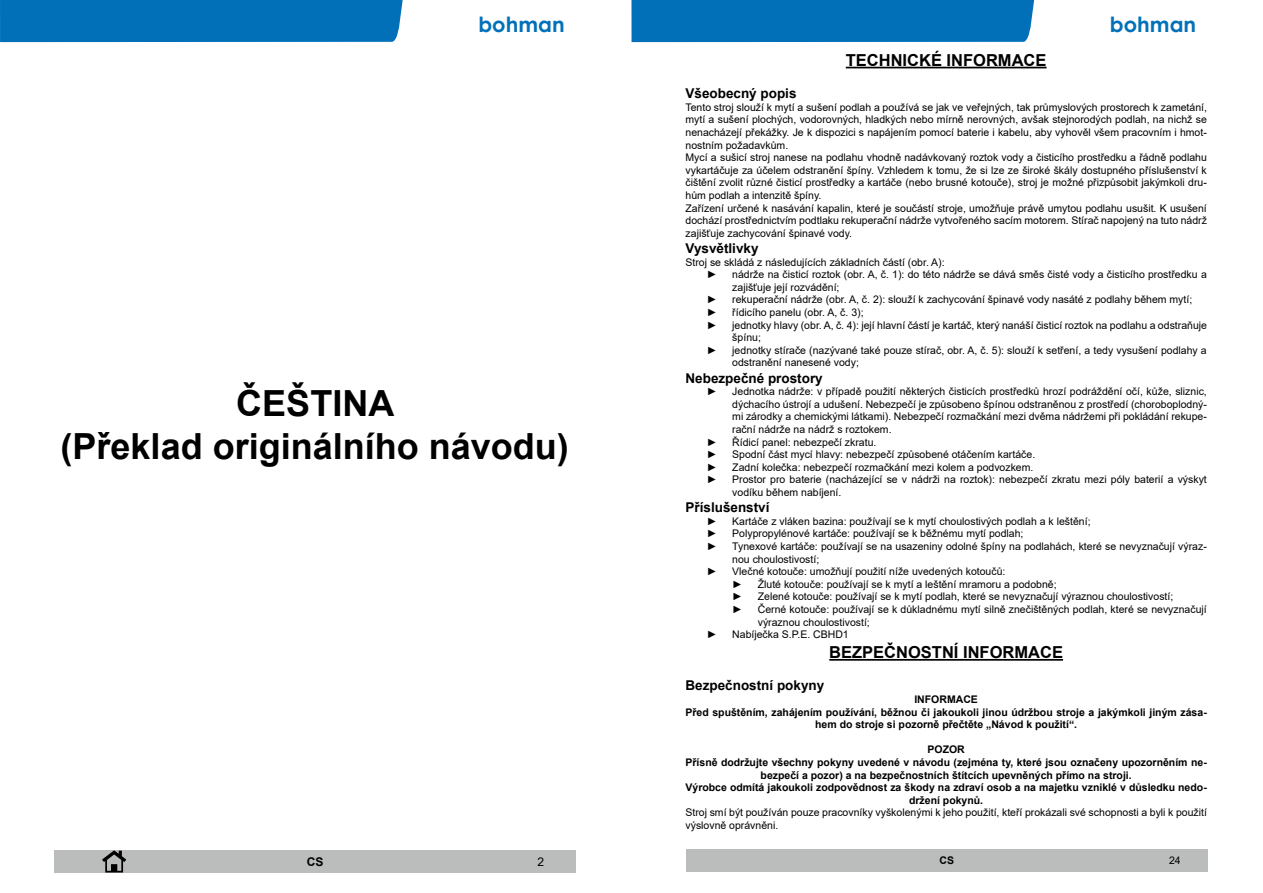
<style>
.page{position:relative;width:1263px;height:893px;background:#fff}
.page>*{position:absolute;margin:0;border:0;box-sizing:border-box;transform-origin:0 0}
.t1{font:700 36px/43.2px "Arial";color:#000;text-align:center}
.t2{font:700 21px "Century Gothic";letter-spacing:.005em;color:#0170b9}
.t3{font:700 16.5px "Arial";color:#000}
.t4{font:700 13.5px "Arial";color:#000}
.t5{font:700 12px "Arial";color:#000}
.t6{font:12px "Arial";color:#000}
.t7{font:10.5px/12.6px "Arial";color:#000}
.t8{font:700 10.5px/12.6px "Arial";color:#000;text-align:center}
</style>
<div class="page">
<div style="left:0;top:0;width:403px;height:42px;background:#0170b9"></div>
<div style="left:631px;top:0;width:404px;height:42px;background:#0170b9"></div>
<div style="left:54px;top:850px;width:522px;height:23px;background:#bbbdbd"></div>
<svg style="left:102px;top:850px;width:24px;height:22px"></svg>
<div style="left:686px;top:849px;width:522px;height:23px;background:#bbbdbd"></div>
<hr style="left:846px;top:67px;width:200px;height:1px;background:#000">
<hr style="left:829px;top:659px;width:234px;height:2px;background:#000">
<h2 class="t2" style="left:478px;top:9px;width:88px">bohman</h2>
<h2 class="t2" style="left:1110px;top:9px;width:88px">bohman</h2>
<h3 class="t3" style="left:846px;top:48px;width:202px">TECHNICKÉ INFORMACE</h3>
<h1 class="t1" style="left:61px;top:382px;width:510px">ČEŠTINA<br>(Překlad originálního návodu)</h1>
<p class="t4" style="left:685px;top:84px;width:113px">Všeobecný popis</p>
<p class="t7" style="left:685px;top:101px;width:523px">Tento stroj slouží k mytí a sušení podlah a používá se jak ve veřejných, tak průmyslových prostorech k zametání, mytí a sušení plochých, vodorovných, hladkých nebo mírně nerovných, avšak stejnorodých podlah, na nichž se nenacházejí překážky. Je k dispozici s napájením pomocí baterie i kabelu, aby vyhověl všem pracovním i hmot&shy;nostním požadavkům.<br>Mycí a sušicí stroj nanese na podlahu vhodně nadávkovaný roztok vody a čisticího prostředku a řádně podlahu vykartáčuje za účelem odstranění špíny. Vzhledem k tomu, že si lze ze široké škály dostupného příslušenství k čištění zvolit různé čisticí prostředky a kartáče (nebo brusné kotouče), stroj je možné přizpůsobit jakýmkoli dru&shy;hům podlah a intenzitě špíny.<br>Zařízení určené k nasávání kapalin, které je součástí stroje, umožňuje právě umytou podlahu usušit. K usušení dochází prostřednictvím podtlaku rekuperační nádrže vytvořeného sacím motorem. Stírač napojený na tuto nádrž zajišťuje zachycování špinavé vody.</p>
<p class="t4" style="left:685px;top:239px;width:75px">Vysvětlivky</p>
<p class="t7" style="left:707px;top:256px;width:239px;text-indent:-21px">Stroj se skládá z následujících základních částí (obr. A): ►</p>
<p class="t7" style="left:732px;top:268px;width:476px">nádrže na čisticí roztok (obr. A, č. 1): do této nádrže se dává směs čisté vody a čisticího prostředku a zajišťuje její rozvádění;</p>
<p class="t7" style="left:707px;top:293px;width:12px">►</p>
<p class="t7" style="left:732px;top:293px;width:461px">rekuperační nádrže (obr. A, č. 2): slouží k zachycování špinavé vody nasáté z podlahy během mytí;</p>
<p class="t7" style="left:707px;top:306px;width:12px">►</p>
<p class="t7" style="left:732px;top:306px;width:133px">řídicího panelu (obr. A, č. 3);</p>
<p class="t7" style="left:707px;top:319px;width:12px">►</p>
<p class="t7" style="left:732px;top:319px;width:476px">jednotky hlavy (obr. A, č. 4): její hlavní částí je kartáč, který nanáší čisticí roztok na podlahu a odstraňuje špínu;</p>
<p class="t7" style="left:707px;top:344px;width:12px">►</p>
<p class="t7" style="left:732px;top:344px;width:476px">jednotky stírače (nazývané také pouze stírač, obr. A, č. 5): slouží k setření, a tedy vysušení podlahy a odstranění nanesené vody;</p>
<p class="t4" style="left:685px;top:368px;width:139px">Nebezpečné prostory</p>
<p class="t7" style="left:707px;top:385px;width:12px">►</p>
<p class="t7" style="left:732px;top:385px;width:476px;text-align:justify">Jednotka nádrže: v případě použití některých čisticích prostředků hrozí podráždění očí, kůže, sliznic, dýchacího ústrojí a udušení. Nebezpečí je způsobeno špínou odstraněnou z prostředí (choroboplodný&shy;mi zárodky a chemickými látkami). Nebezpečí rozmačkání mezi dvěma nádržemi při pokládání rekupe&shy;rační nádrže na nádrž s roztokem.</p>
<p class="t7" style="left:707px;top:436px;width:12px">►</p>
<p class="t7" style="left:732px;top:436px;width:146px">Řídicí panel: nebezpečí zkratu.</p>
<p class="t7" style="left:707px;top:448px;width:12px">►</p>
<p class="t7" style="left:732px;top:448px;width:304px">Spodní část mycí hlavy: nebezpečí způsobené otáčením kartáče.</p>
<p class="t7" style="left:707px;top:461px;width:12px">►</p>
<p class="t7" style="left:732px;top:461px;width:303px">Zadní kolečka: nebezpečí rozmačkání mezi kolem a podvozkem.</p>
<p class="t7" style="left:707px;top:473px;width:12px">►</p>
<p class="t7" style="left:732px;top:473px;width:476px">Prostor pro baterie (nacházející se v nádrži na roztok): nebezpečí zkratu mezi póly baterií a výskyt vodíku během nabíjení.</p>
<p class="t4" style="left:685px;top:498px;width:86px">Příslušenství</p>
<p class="t7" style="left:707px;top:515px;width:12px">►</p>
<p class="t7" style="left:732px;top:515px;width:360px">Kartáče z vláken bazina: používají se k mytí choulostivých podlah a k leštění;</p>
<p class="t7" style="left:707px;top:527px;width:12px">►</p>
<p class="t7" style="left:732px;top:527px;width:293px">Polypropylénové kartáče: používají se k běžnému mytí podlah;</p>
<p class="t7" style="left:707px;top:540px;width:12px">►</p>
<p class="t7" style="left:732px;top:540px;width:476px">Tynexové kartáče: používají se na usazeniny odolné špíny na podlahách, které se nevyznačují výraz&shy;nou choulostivostí;</p>
<p class="t7" style="left:707px;top:565px;width:12px">►</p>
<p class="t7" style="left:732px;top:565px;width:275px">Vlečné kotouče: umožňují použití níže uvedených kotoučů: ►</p>
<p class="t7" style="left:758px;top:578px;width:300px">Žluté kotouče: používají se k mytí a leštění mramoru a podobně;</p>
<p class="t7" style="left:732px;top:590px;width:12px">►</p>
<p class="t7" style="left:758px;top:590px;width:417px">Zelené kotouče: používají se k mytí podlah, které se nevyznačují výraznou choulostivostí;</p>
<p class="t7" style="left:732px;top:603px;width:12px">►</p>
<p class="t7" style="left:758px;top:603px;width:450px">Černé kotouče: používají se k důkladnému mytí silně znečištěných podlah, které se nevyznačují výraznou choulostivostí;</p>
<p class="t5" style="left:307px;top:853px;width:18px">CS</p>
<p class="t7" style="left:707px;top:628px;width:12px">►</p>
<p class="t7" style="left:732px;top:628px;width:118px">Nabíječka S.P.E. CBHD1</p>
<h3 class="t3" style="left:829px;top:641px;width:235px">BEZPEČNOSTNÍ INFORMACE</h3>
<p class="t4" style="left:685px;top:676px;width:140px">Bezpečnostní pokyny</p>
<p class="t8" style="left:685px;top:693px;width:523px">INFORMACE<br>Před spuštěním, zahájením používání, běžnou či jakoukoli jinou údržbou stroje a jakýmkoli jiným zása&shy;hem do stroje si pozorně přečtěte „Návod k použití“.</p>
<p class="t8" style="left:685px;top:744px;width:523px">POZOR<br>Přísně dodržujte všechny pokyny uvedené v návodu (zejména ty, které jsou označeny upozorněním ne&shy;bezpečí a pozor) a na bezpečnostních štítcích upevněných přímo na stroji.<br>Výrobce odmítá jakoukoli zodpovědnost za škody na zdraví osob a na majetku vzniklé v důsledku nedo&shy;držení pokynů.</p>
<p class="t7" style="left:685px;top:806px;width:523px">Stroj smí být používán pouze pracovníky vyškolenými k jeho použití, kteří prokázali své schopnosti a byli k použití výslovně oprávněni.</p>
<p class="t7" style="left:1169px;top:854px;width:13px">24</p>
<p class="t6" style="left:537px;top:853px;width:8px">2</p>
<p class="t8" style="left:939px;top:855px;width:16px">CS</p>
</div>
